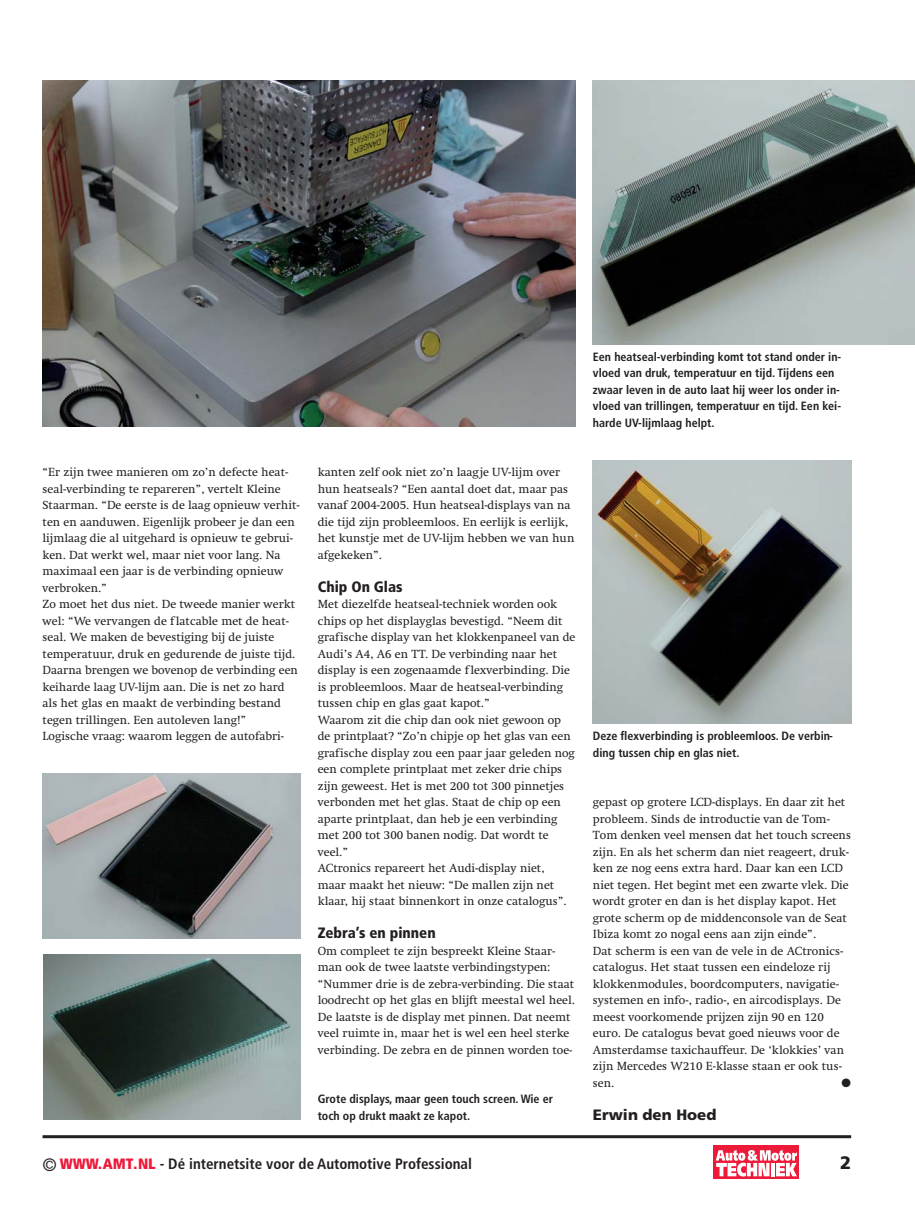
<style>
.page{position:relative;width:915px;height:1212px;background:#fff}
.page>*{position:absolute;margin:0;border:0;box-sizing:border-box;transform-origin:0 0}
.t1{font:900 18px "Frutiger LT Std";color:#231f20}
.t2{font:700 condensed 15px "Frutiger";color:#231f20}
.t3{font:900 condensed 15px "Frutiger LT Std";color:#231f20}
.t4{font:900 15px "Frutiger LT Std";color:#231f20}
.t5{font:12px/16.5px "Swift LT Std";color:#231f20}
.t6{font:700 condensed 12px/16.5px "Frutiger LT Std";color:#231f20}
.t7{font:12px "Zapf Dingbats Std";color:#231f20}
.s1{font-weight:400;font-size:18px}
.s2{font-weight:900;color:#ed1a3a}
</style>
<div class="page">
<hr style="left:43px;top:1135px;width:807px;height:3px;background:#231f20">
<img style="left:43px;top:80px;width:532px;height:347px">
<img style="left:592px;top:461px;width:258px;height:263px">
<img style="left:43px;top:955px;width:257px;height:165px">
<img style="left:43px;top:773px;width:257px;height:165px">
<img style="left:592px;top:80px;width:322px;height:264px">
<div style="left:713px;top:1146px;width:86px;height:33px;background:#ed1a3a"></div>
<svg style="left:715px;top:1150px;width:81px;height:26px"></svg>
<p class="t5" style="left:43px;top:465px;width:258px">“Er zijn twee manieren om zo’n defecte heat&shy;seal-verbinding te repareren”, vertelt Kleine Staarman. “De eerste is de laag opnieuw verhit&shy;ten en aanduwen. Eigenlijk probeer je dan een lijmlaag die al uitgehard is opnieuw te gebrui&shy;ken. Dat werkt wel, maar niet voor lang. Na maximaal een jaar is de verbinding opnieuw verbroken.”<br>Zo moet het dus niet. De tweede manier werkt wel: “We vervangen de flatcable met de heat&shy;seal. We maken de bevestiging bij de juiste temperatuur, druk en gedurende de juiste tijd.<br>Daarna brengen we bovenop de verbinding een keiharde laag UV-lijm aan. Die is net zo hard als het glas en maakt de verbinding bestand tegen trillingen. Een autoleven lang!”<br>Logische vraag: waarom leggen de autofabri-</p>
<p class="t5" style="left:317px;top:465px;width:258px">kanten zelf ook niet zo’n laagje UV-lijm over hun heatseals? “Een aantal doet dat, maar pas vanaf 2004-2005. Hun heatseal-displays van na die tijd zijn probleemloos. En eerlijk is eerlijk, het kunstje met de UV-lijm hebben we van hun afgekeken”.</p>
<p class="t3" style="left:317px;top:581px;width:86px">Chip On Glas</p>
<p class="t5" style="left:317px;top:597px;width:259px">Met diezelfde heatseal-techniek worden ook chips op het displayglas bevestigd. “Neem dit grafische display van het klokkenpaneel van de Audi’s A4, A6 en TT. De verbinding naar het display is een zogenaamde flexverbinding. Die is probleemloos. Maar de heatseal-verbinding tussen chip en glas gaat kapot.”<br>Waarom zit die chip dan ook niet gewoon op de printplaat? “Zo’n chipje op het glas van een grafische display zou een paar jaar geleden nog een complete printplaat met zeker drie chips zijn geweest. Het is met 200 tot 300 pinnetjes verbonden met het glas. Staat de chip op een aparte printplaat, dan heb je een verbinding met 200 tot 300 banen nodig. Dat wordt te veel.”<br>ACtronics repareert het Audi-display niet, maar maakt het nieuw: “De mallen zijn net klaar, hij staat binnenkort in onze catalogus”.</p>
<p class="t3" style="left:317px;top:927px;width:119px">Zebra’s en pinnen</p>
<p class="t5" style="left:317px;top:944px;width:259px">Om compleet te zijn bespreekt Kleine Staar&shy;man ook de twee laatste verbindingstypen: “Nummer drie is de zebra-verbinding. Die staat loodrecht op het glas en blijft meestal wel heel.<br>De laatste is de display met pinnen. Dat neemt veel ruimte in, maar het is wel een heel sterke verbinding. De zebra en de pinnen worden toe-</p>
<p class="t6" style="left:592px;top:349px;width:250px">Een heatseal-verbinding komt tot stand onder in&shy;vloed van druk, temperatuur en tijd. Tijdens een zwaar leven in de auto laat hij weer los onder in&shy;vloed van trillingen, temperatuur en tijd. Een kei&shy;harde UV-lijmlaag helpt.</p>
<p class="t6" style="left:592px;top:729px;width:241px">Deze flexverbinding is probleemloos. De verbin&shy;ding tussen chip en glas niet.</p>
<p class="t5" style="left:592px;top:795px;width:259px">gepast op grotere LCD-displays. En daar zit het probleem. Sinds de introductie van de Tom-Tom denken veel mensen dat het touch screens zijn. En als het scherm dan niet reageert, druk&shy;ken ze nog eens extra hard. Daar kan een LCD niet tegen. Het begint met een zwarte vlek. Die wordt groter en dan is het display kapot. Het grote scherm op de middenconsole van de Seat Ibiza komt zo nogal eens aan zijn einde”.<br>Dat scherm is een van de vele in de ACtronics&shy;catalogus. Het staat tussen een eindeloze rij klokkenmodules, boordcomputers, navigatie&shy;systemen en info-, radio-, en aircodisplays. De meest voorkomende prijzen zijn 90 en 120 euro. De catalogus bevat goed nieuws voor de Amsterdamse taxichauffeur. De ‘klokkies’ van zijn Mercedes W210 E-klasse staan er ook tus&shy;sen.</p>
<p class="t7" style="left:841px;top:1076px;width:11px">●</p>
<p class="t6" style="left:317px;top:1092px;width:237px">Grote displays, maar geen touch screen. Wie er toch op drukt maakt ze kapot.</p>
<p class="t2" style="left:43px;top:1158px;width:431px"><span class="s1">©</span> <span class="s2">WWW.AMT.NL</span> - Dé internetsite voor de Automotive Professional</p>
<h1 class="t1" style="left:839px;top:1153px;width:13px">2</h1>
<p class="t4" style="left:592px;top:1106px;width:125px">Erwin den Hoed</p>
</div>
